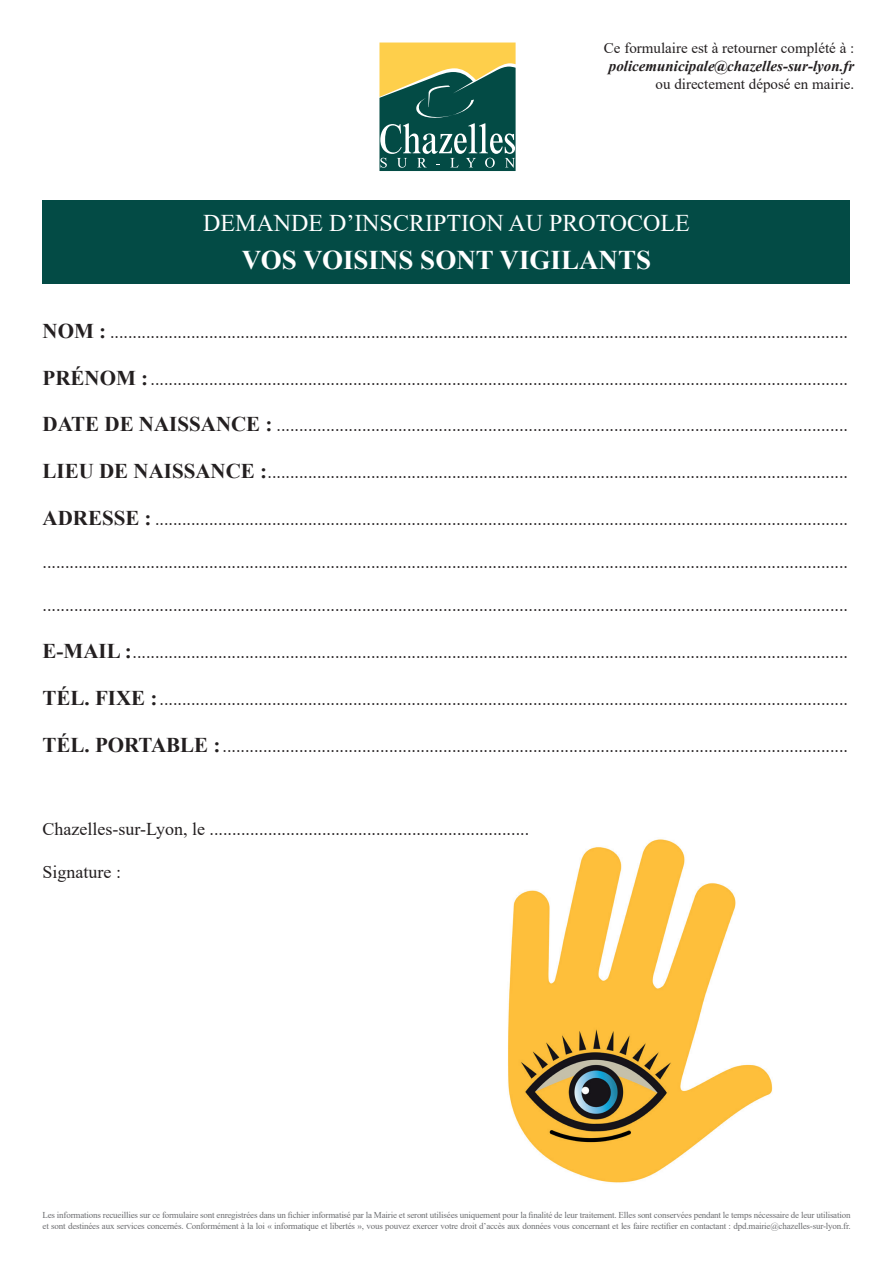
<style>
.page{position:relative;width:893px;height:1263px;background:#fff}
.page>*{position:absolute;margin:0;border:0;box-sizing:border-box;transform-origin:0 0}
.t1{font:700 27px "Times New Roman";color:#fff}
.t2{font:24px "Times New Roman";color:#fff}
.t3{font:18px "Times New Roman";color:#231f20}
.t4{font:15px "Times New Roman";color:#231f20}
.t5{font:italic 700 15px "Times New Roman";color:#231f20}
.t6{font:9px/10.8px "Times New Roman";letter-spacing:-.02em;color:#6c6d70}
.s1{font-weight:700;font-size:21px}
</style>
<div class="page">
<svg style="left:379px;top:43px;width:137px;height:128px;background:#60815b"></svg>
<div style="left:43px;top:200px;width:807px;height:84px;background:#034b45"></div>
<img style="left:508px;top:839px;width:264px;height:344px">
<p class="t4" style="left:604px;top:37px;width:252px">Ce formulaire est à retourner complété à :</p>
<p class="t5" style="left:609px;top:55px;width:247px">policemunicipale@chazelles-sur-lyon.fr</p>
<p class="t4" style="left:656px;top:73px;width:200px">ou directement déposé en mairie.</p>
<h2 class="t2" style="left:203px;top:206px;width:488px">DEMANDE D’INSCRIPTION AU PROTOCOLE</h2>
<h1 class="t1" style="left:242px;top:240px;width:411px">VOS VOISINS SONT VIGILANTS</h1>
<p class="t3" style="left:43px;top:319px;width:807px"><span class="s1">NOM :</span> ....................................................................................................................................................................</p>
<p class="t3" style="left:43px;top:366px;width:807px"><span class="s1">PRÉNOM :</span>...........................................................................................................................................................</p>
<p class="t3" style="left:43px;top:413px;width:807px"><span class="s1">DATE DE NAISSANCE :</span> ...............................................................................................................................</p>
<p class="t3" style="left:43px;top:459px;width:807px"><span class="s1">LIEU DE NAISSANCE :</span>.................................................................................................................................</p>
<p class="t3" style="left:43px;top:506px;width:807px"><span class="s1">ADRESSE :</span> ..........................................................................................................................................................</p>
<p class="t3" style="left:43px;top:549px;width:807px">...................................................................................................................................................................................</p>
<p class="t3" style="left:43px;top:593px;width:807px">...................................................................................................................................................................................</p>
<p class="t3" style="left:43px;top:639px;width:807px"><span class="s1">E-MAIL :</span>...............................................................................................................................................................</p>
<p class="t3" style="left:43px;top:686px;width:807px"><span class="s1">TÉL. FIXE :</span>.........................................................................................................................................................</p>
<p class="t3" style="left:43px;top:733px;width:807px"><span class="s1">TÉL. PORTABLE :</span>...........................................................................................................................................</p>
<p class="t3" style="left:43px;top:816px;width:488px">Chazelles-sur-Lyon, le .......................................................................</p>
<p class="t3" style="left:43px;top:859px;width:80px">Signature :</p>
<p class="t6" style="left:43px;top:1209px;width:810px">Les informations recueillies sur ce formulaire sont enregistrées dans un fichier informatisé par la Mairie et seront utilisées uniquement pour la finalité de leur traitement. Elles sont conservées pendant le temps nécessaire de leur utilisation et sont destinées aux services concernés. Conformément à la loi « informatique et libertés », vous pouvez exercer votre droit d’accès aux données vous concernant et les faire rectifier en contactant : dpd.mairie@chazelles-sur-lyon.fr.</p>
</div>
